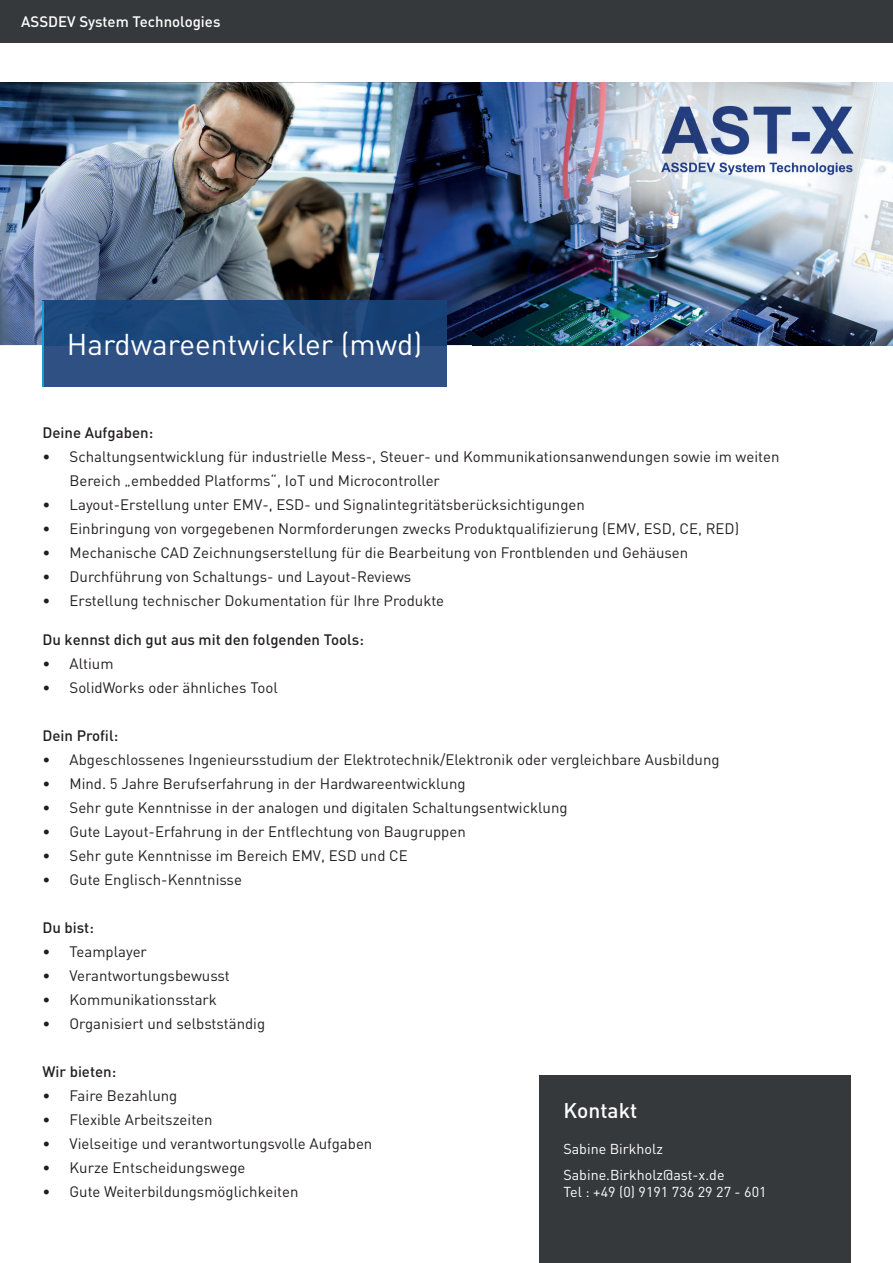
<style>
.page{position:relative;width:893px;height:1263px;background:#fff}
.page>*{position:absolute;margin:0;border:0;box-sizing:border-box;transform-origin:0 0}
.t1{font:29.7px "DIN Pro";color:#fff}
.t2{font:500 21px "DIN Pro";color:#fff}
.t3{font:15px/24px "DIN Pro";color:#231f20}
.t4{font:500 15px "DIN Pro";color:#231f20}
.t5{font:500 15px "DIN Pro";color:#fff}
.t6{font:14.25px/25.5px "DIN Pro";color:#fff}
</style>
<div class="page">
<div style="left:0;top:0;width:893px;height:43px;background:#36393c"></div>
<img style="left:0;top:82px;width:893px;height:263px">
<div style="left:43px;top:345px;width:403px;height:42px;background:#2f5083"></div>
<img style="left:44px;top:301px;width:402px;height:44px">
<hr style="left:43px;top:301px;width:1px;height:86px;background:#149cd6">
<div style="left:539px;top:1076px;width:311px;height:187px;background:#36393c"></div>
<p class="t5" style="left:21px;top:11px;width:201px">ASSDEV System Technologies</p>
<h1 class="t1" style="left:67px;top:324px;width:357px">Hardwareentwickler (mwd)</h1>
<p class="t4" style="left:43px;top:422px;width:112px">Deine Aufgaben:</p>
<p class="t3" style="left:70px;top:444px;width:711px;text-indent:-27px">• Schaltungsentwicklung für industrielle Mess-, Steuer- und Kommunikationsanwendungen sowie im weiten<br>Bereich „embedded Platforms“, IoT und Microcontroller</p>
<p class="t3" style="left:43px;top:492px;width:544px">• Layout-Erstellung unter EMV-, ESD- und Signalintegritätsberücksichtigungen</p>
<p class="t3" style="left:43px;top:516px;width:698px">• Einbringung von vorgegebenen Normforderungen zwecks Produktqualifizierung (EMV, ESD, CE, RED)</p>
<p class="t3" style="left:43px;top:540px;width:647px">• Mechanische CAD Zeichnungserstellung für die Bearbeitung von Frontblenden und Gehäusen</p>
<p class="t3" style="left:43px;top:564px;width:370px">• Durchführung von Schaltungs- und Layout-Reviews</p>
<p class="t3" style="left:43px;top:588px;width:403px">• Erstellung technischer Dokumentation für Ihre Produkte</p>
<p class="t4" style="left:43px;top:629px;width:323px">Du kennst dich gut aus mit den folgenden Tools:</p>
<p class="t3" style="left:43px;top:651px;width:73px">• Altium</p>
<p class="t3" style="left:43px;top:675px;width:237px">• SolidWorks oder ähnliches Tool</p>
<p class="t4" style="left:43px;top:725px;width:77px">Dein Profil:</p>
<p class="t3" style="left:43px;top:747px;width:678px">• Abgeschlossenes Ingenieursstudium der Elektrotechnik/Elektronik oder vergleichbare Ausbildung</p>
<p class="t3" style="left:43px;top:771px;width:425px">• Mind. 5 Jahre Berufserfahrung in der Hardwareentwicklung</p>
<p class="t3" style="left:43px;top:795px;width:527px">• Sehr gute Kenntnisse in der analogen und digitalen Schaltungsentwicklung</p>
<p class="t3" style="left:43px;top:819px;width:425px">• Gute Layout-Erfahrung in der Entflechtung von Baugruppen</p>
<p class="t3" style="left:43px;top:843px;width:367px">• Sehr gute Kenntnisse im Bereich EMV, ESD und CE</p>
<p class="t3" style="left:43px;top:867px;width:201px">• Gute Englisch-Kenntnisse</p>
<p class="t4" style="left:43px;top:917px;width:53px">Du bist:</p>
<p class="t3" style="left:43px;top:939px;width:106px">• Teamplayer</p>
<p class="t3" style="left:43px;top:963px;width:189px">• Verantwortungsbewusst</p>
<p class="t3" style="left:43px;top:987px;width:176px">• Kommunikationsstark</p>
<p class="t3" style="left:43px;top:1011px;width:224px">• Organisiert und selbstständig</p>
<p class="t4" style="left:43px;top:1061px;width:75px">Wir bieten:</p>
<p class="t3" style="left:43px;top:1083px;width:136px">• Faire Bezahlung</p>
<p class="t3" style="left:43px;top:1107px;width:172px">• Flexible Arbeitszeiten</p>
<p class="t3" style="left:43px;top:1131px;width:331px">• Vielseitige und verantwortungsvolle Aufgaben</p>
<p class="t3" style="left:43px;top:1155px;width:204px">• Kurze Entscheidungswege</p>
<p class="t3" style="left:43px;top:1179px;width:257px">• Gute Weiterbildungsmöglichkeiten</p>
<h2 class="t2" style="left:563px;top:1096px;width:75px">Kontakt</h2>
<p class="t6" style="left:563px;top:1136px;width:163px">Sabine Birkholz<br>Sabine.Birkholz@ast-x.de</p>
<p class="t6" style="left:563px;top:1178px;width:205px">Tel : +49 (0) 9191 736 29 27 - 601</p>
</div>
